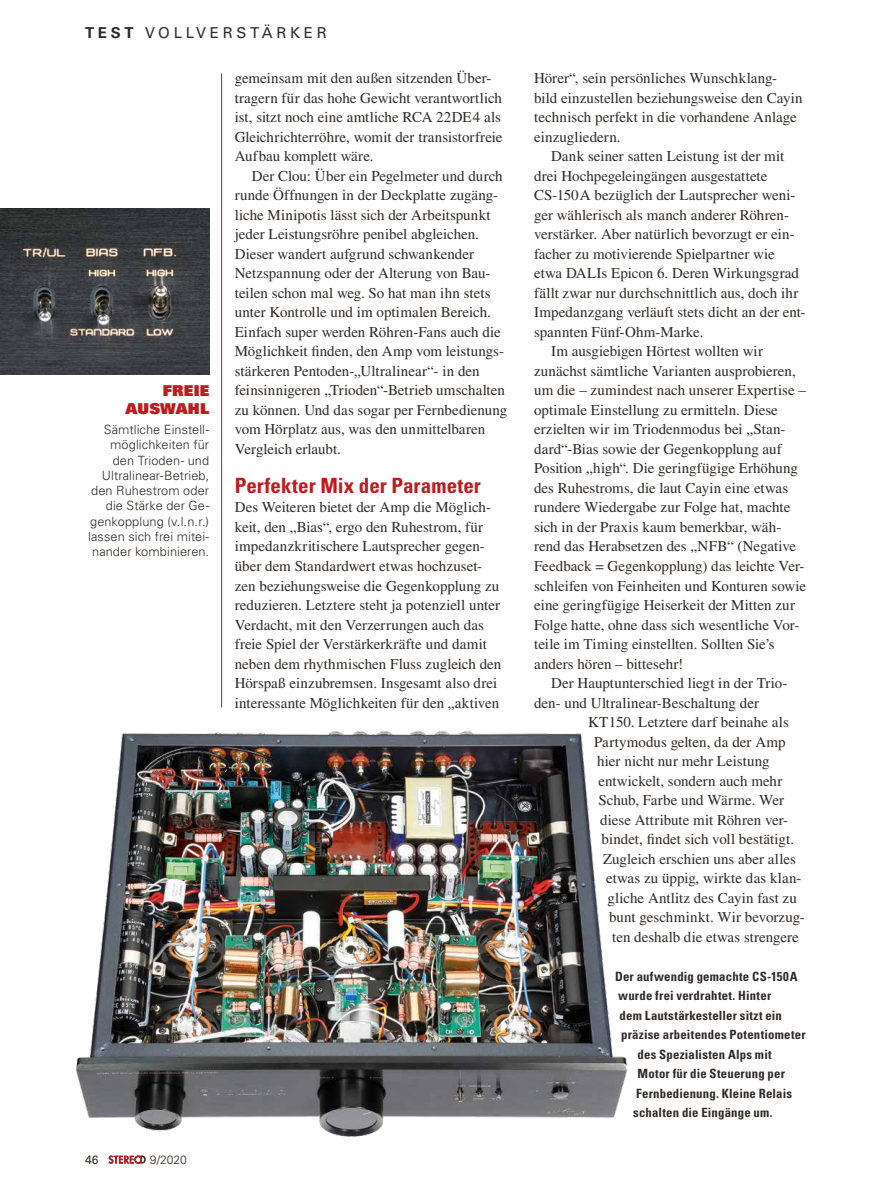
<style>
.page{position:relative;width:893px;height:1191px;background:#fff}
.page>*{position:absolute;margin:0;border:0;box-sizing:border-box;transform-origin:0 0}
.t1{font:700 condensed 21px "Univers LT Std";color:#be1c1e}
.t2{font:15px/19.5px "Times LT Std";color:#2f2a25}
.t3{font:15px "Univers LT Std";letter-spacing:.25em;color:#2f2a25}
.t4{font:15px/18px "Univers LT Std X Black";letter-spacing:.015em;color:#be1c1e;text-align:right}
.t5{font:700 condensed 12.75px "Univers LT Std";letter-spacing:.015em;color:#2f2a25}
.t6{font:300 12.75px/15.3px "Univers LT Std";letter-spacing:.005em;color:#2f2a25;text-align:right}
.t7{font:300 12px "Univers LT Std";color:#2f2a25}
.t8{font:12px "Univers LT Std";color:#2f2a25}
.s1{font-weight:700}
</style>
<div class="page">
<svg style="left:108px;top:1161px;width:38px;height:2px"></svg>
<hr style="left:221px;top:73px;width:1px;height:634px;background:#be1c1e">
<img style="left:0;top:209px;width:209px;height:166px">
<img style="left:76px;top:730px;width:552px;height:431px">
<p class="t3" style="left:85px;top:24px;width:243px"><span class="s1">TEST</span> VOLLVERSTÄRKER</p>
<p class="t4" style="left:126px;top:381px;width:85px">FREIE<br>AUSWAHL</p>
<p class="t6" style="left:88px;top:422px;width:122px">Sämtliche Einstell&shy;möglichkeiten für den Trioden- und<br>Ultralinear-Betrieb, den Ruhestrom oder die Stärke der Ge&shy;genkopplung (v.l.n.r.) lassen sich frei mitei&shy;nander kombinieren.</p>
<p class="t2" style="left:235px;top:68px;width:269px">gemeinsam mit den außen sitzenden Über&shy;tragern für das hohe Gewicht verantwortlich ist, sitzt noch eine amtliche RCA 22DE4 als Gleichrichterröhre, womit der transistorfreie Aufbau komplett wäre.</p>
<p class="t2" style="left:235px;top:166px;width:274px;text-indent:17px">Der Clou: Über ein Pegelmeter und durch runde Öffnungen in der Deckplatte zugäng&shy;liche Minipotis lässt sich der Arbeitspunkt jeder Leistungsröhre penibel abgleichen.<br>Dieser wandert aufgrund schwankender Netzspannung oder der Alterung von Bau&shy;teilen schon mal weg. So hat man ihn stets unter Kontrolle und im optimalen Bereich.<br>Einfach super werden Röhren-Fans auch die Möglichkeit finden, den Amp vom leistungs&shy;stärkeren Pentoden-„Ultralinear“- in den feinsinnigeren „Trioden“-Betrieb umschalten zu können. Und das sogar per Fernbedienung vom Hörplatz aus, was den unmittelbaren Vergleich erlaubt.</p>
<h1 class="t1" style="left:235px;top:472px;width:248px">Perfekter Mix der Parameter</h1>
<p class="t2" style="left:235px;top:497px;width:268px">Des Weiteren bietet der Amp die Möglich&shy;keit, den „Bias“, ergo den Ruhestrom, für impedanzkritischere Lautsprecher gegen&shy;über dem Standardwert etwas hochzuset&shy;zen beziehungsweise die Gegenkopplung zu reduzieren. Letztere steht ja potenziell unter Verdacht, mit den Verzerrungen auch das freie Spiel der Verstärkerkräfte und damit neben dem rhythmischen Fluss zugleich den Hörspaß einzubremsen. Insgesamt also drei interessante Möglichkeiten für den „aktiven</p>
<p class="t8" style="left:85px;top:1152px;width:15px">46</p>
<p class="t7" style="left:150px;top:1152px;width:38px">9/2020</p>
<p class="t2" style="left:534px;top:68px;width:270px">Hörer“, sein persönliches Wunschklang&shy;bild einzustellen beziehungsweise den Cayin technisch perfekt in die vorhandene Anlage einzugliedern.</p>
<p class="t2" style="left:551px;top:146px;width:235px">Dank seiner satten Leistung ist der mit</p>
<p class="t2" style="left:534px;top:166px;width:235px">drei Hochpegeleingängen ausgestattete</p>
<p class="t2" style="left:534px;top:185px;width:263px">CS-150A bezüglich der Lautsprecher weni-</p>
<p class="t2" style="left:534px;top:205px;width:256px">ger wählerisch als manch anderer Röhren-</p>
<p class="t2" style="left:534px;top:224px;width:262px">verstärker. Aber natürlich bevorzugt er ein-</p>
<p class="t2" style="left:534px;top:244px;width:242px">facher zu motivierende Spielpartner wie</p>
<p class="t2" style="left:534px;top:263px;width:266px">etwa DALIs Epicon 6. Deren Wirkungsgrad</p>
<p class="t2" style="left:534px;top:283px;width:266px">fällt zwar nur durchschnittlich aus, doch ihr</p>
<p class="t2" style="left:534px;top:302px;width:273px">Impedanzgang verläuft stets dicht an der ent-</p>
<p class="t2" style="left:534px;top:322px;width:171px">spannten Fünf-Ohm-Marke.</p>
<p class="t2" style="left:551px;top:341px;width:214px">Im ausgiebigen Hörtest wollten wir</p>
<p class="t2" style="left:534px;top:361px;width:263px">zunächst sämtliche Varianten ausprobieren,</p>
<p class="t2" style="left:534px;top:380px;width:273px">um die – zumindest nach unserer Expertise –</p>
<p class="t2" style="left:534px;top:400px;width:245px">optimale Einstellung zu ermitteln. Diese</p>
<p class="t2" style="left:534px;top:419px;width:253px">erzielten wir im Triodenmodus bei „Stan-</p>
<p class="t2" style="left:534px;top:439px;width:249px">dard“-Bias sowie der Gegenkopplung auf</p>
<p class="t2" style="left:534px;top:458px;width:265px">Position „high“. Die geringfügige Erhöhung</p>
<p class="t2" style="left:534px;top:478px;width:256px">des Ruhestroms, die laut Cayin eine etwas</p>
<p class="t2" style="left:534px;top:497px;width:258px">rundere Wiedergabe zur Folge hat, machte</p>
<p class="t2" style="left:534px;top:517px;width:249px">sich in der Praxis kaum bemerkbar, wäh-</p>
<p class="t2" style="left:534px;top:536px;width:263px">rend das Herabsetzen des „NFB“ (Negative</p>
<p class="t2" style="left:534px;top:556px;width:272px">Feedback = Gegenkopplung) das leichte Ver-</p>
<p class="t2" style="left:534px;top:575px;width:273px">schleifen von Feinheiten und Konturen sowie</p>
<p class="t2" style="left:534px;top:595px;width:262px">eine geringfügige Heiserkeit der Mitten zur</p>
<p class="t2" style="left:534px;top:614px;width:267px">Folge hatte, ohne dass sich wesentliche Vor-</p>
<p class="t2" style="left:534px;top:634px;width:242px">teile im Timing einstellten. Sollten Sie’s</p>
<p class="t2" style="left:534px;top:653px;width:151px">anders hören – bittesehr!</p>
<p class="t2" style="left:551px;top:673px;width:237px">Der Hauptunterschied liegt in der Trio-</p>
<p class="t2" style="left:534px;top:692px;width:226px">den- und Ultralinear-Beschaltung der</p>
<p class="t2" style="left:588px;top:712px;width:202px">KT150. Letztere darf beinahe als</p>
<p class="t2" style="left:594px;top:731px;width:193px">Partymodus gelten, da der Amp</p>
<p class="t2" style="left:597px;top:751px;width:174px">hier nicht nur mehr Leistung</p>
<p class="t2" style="left:599px;top:770px;width:185px">entwickelt, sondern auch mehr</p>
<p class="t2" style="left:599px;top:790px;width:187px">Schub, Farbe und Wärme. Wer</p>
<p class="t2" style="left:600px;top:809px;width:190px">diese Attribute mit Röhren ver-</p>
<p class="t2" style="left:602px;top:829px;width:194px">bindet, findet sich voll bestätigt.</p>
<p class="t2" style="left:603px;top:848px;width:194px">Zugleich erschien uns aber alles</p>
<p class="t2" style="left:606px;top:868px;width:197px">etwas zu üppig, wirkte das klan-</p>
<p class="t2" style="left:608px;top:887px;width:191px">gliche Antlitz des Cayin fast zu</p>
<p class="t2" style="left:609px;top:907px;width:197px">bunt geschminkt. Wir bevorzug-</p>
<p class="t2" style="left:612px;top:926px;width:188px">ten deshalb die etwas strengere</p>
<p class="t5" style="left:615px;top:968px;width:184px">Der aufwendig gemachte CS-150A</p>
<p class="t5" style="left:618px;top:987px;width:155px">wurde frei verdrahtet. Hinter</p>
<p class="t5" style="left:620px;top:1007px;width:164px">dem Lautstärkesteller sitzt ein</p>
<p class="t5" style="left:621px;top:1026px;width:186px">präzise arbeitendes Potentiometer</p>
<p class="t5" style="left:638px;top:1046px;width:136px">des Spezialisten Alps mit</p>
<p class="t5" style="left:638px;top:1065px;width:149px">Motor für die Steuerung per</p>
<p class="t5" style="left:636px;top:1085px;width:158px">Fernbedienung. Kleine Relais</p>
<p class="t5" style="left:633px;top:1104px;width:141px">schalten die Eingänge um.</p>
</div>
